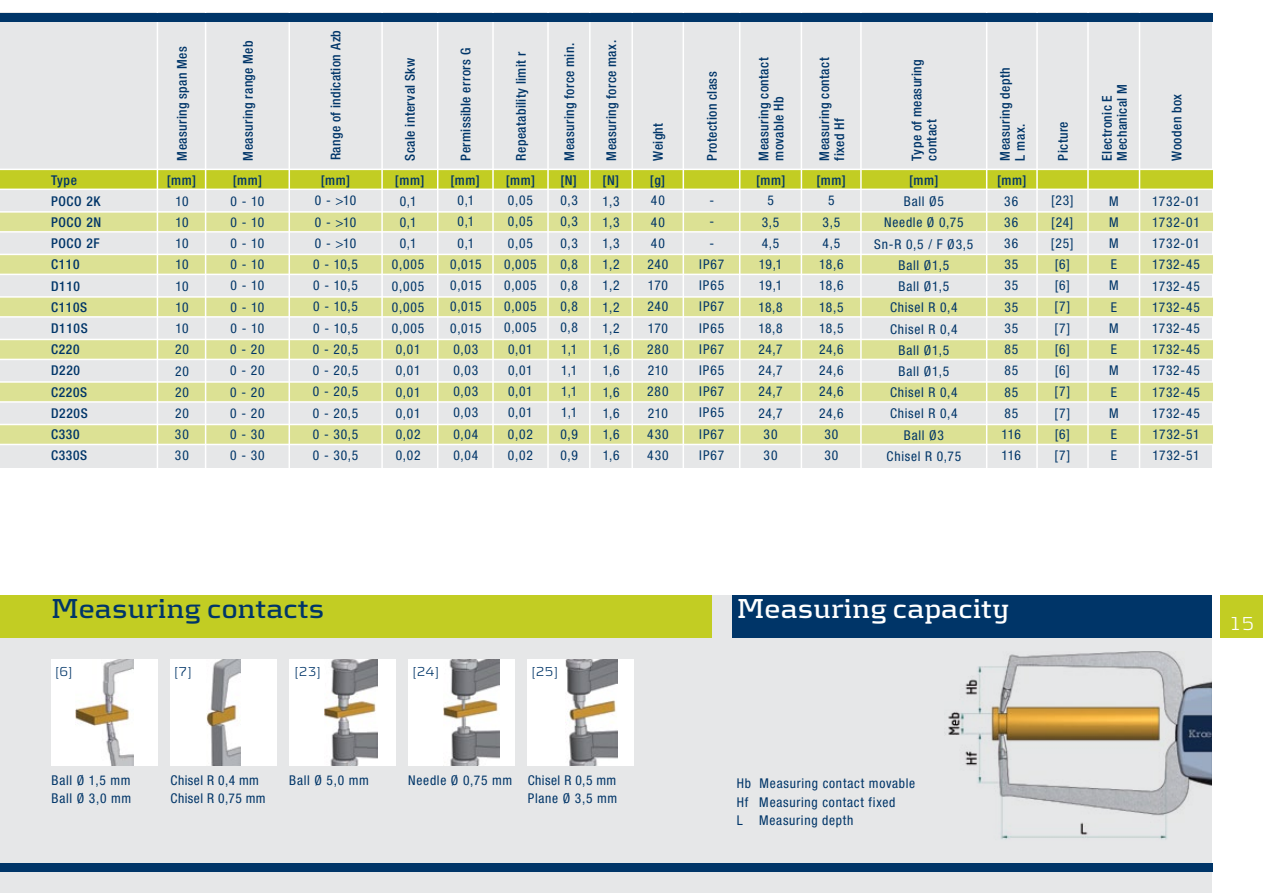
<style>
.page{position:relative;width:1263px;height:893px;background:#fff}
.page>*{position:absolute;margin:0;border:0;box-sizing:border-box;transform-origin:0 0}
.t1{font:700 28.5px "Kontrapunkt";color:#003568}
.t2{font:700 28.5px "Kontrapunkt";color:#fff}
.t3{font:300 19.5px "Kontrapunkt";color:#fff}
.t4{font:condensed 13.5px/21.1px "Helvetica Neue";letter-spacing:.055em;color:#003568}
.t5{font:500 condensed 13.5px/15px "Helvetica Neue";letter-spacing:.03em;color:#003568}
.t6{font:condensed 13.5px/21.1px "Helvetica Neue";letter-spacing:.035em;color:#003568;text-align:center}
.t7{font:condensed 13.5px/21.1px "Helvetica Neue";letter-spacing:.015em;color:#003568}
.t8{font:500 condensed 13.5px/21.1px "Helvetica Neue";letter-spacing:.05em;color:#003568}
.t9{font:condensed 13.5px/18.8px "Helvetica Neue";letter-spacing:.03em;color:#003568}
.t10{font:300 13.5px "Kontrapunkt";color:#003568}
</style>
<div class="page">
<div style="left:0;top:595px;width:1212px;height:298px;background:#e6e7e8"></div>
<div style="left:1221px;top:595px;width:42px;height:43px;background:#c2cd23"></div>
<div style="left:0;top:13px;width:1212px;height:455px;background:#e6e7e8"></div>
<svg style="left:0;top:169px;width:1213px;height:21px;background:#c9d33e"></svg>
<svg style="left:0;top:211px;width:1213px;height:22px;background:#e1e5a4"></svg>
<svg style="left:0;top:254px;width:1213px;height:21px;background:#e0e4a1"></svg>
<svg style="left:0;top:296px;width:1213px;height:22px;background:#e0e5a4"></svg>
<svg style="left:0;top:339px;width:1213px;height:21px;background:#e0e4a1"></svg>
<svg style="left:0;top:381px;width:1213px;height:22px;background:#e1e5a4"></svg>
<svg style="left:0;top:424px;width:1213px;height:21px;background:#e0e4a1"></svg>
<hr style="left:157px;top:0;width:1px;height:474px;background:#fff">
<hr style="left:205px;top:0;width:1px;height:474px;background:#fff">
<hr style="left:288px;top:0;width:2px;height:474px;background:#fff">
<hr style="left:381px;top:0;width:2px;height:474px;background:#fff">
<hr style="left:437px;top:0;width:1px;height:474px;background:#fff">
<hr style="left:492px;top:0;width:2px;height:474px;background:#fff">
<hr style="left:547px;top:0;width:2px;height:474px;background:#fff">
<hr style="left:589px;top:0;width:2px;height:474px;background:#fff">
<hr style="left:631px;top:0;width:2px;height:474px;background:#fff">
<hr style="left:682px;top:0;width:2px;height:474px;background:#fff">
<hr style="left:739px;top:0;width:1px;height:474px;background:#fff">
<hr style="left:801px;top:0;width:1px;height:474px;background:#fff">
<hr style="left:860px;top:0;width:2px;height:474px;background:#fff">
<hr style="left:1036px;top:0;width:2px;height:474px;background:#fff">
<hr style="left:1087px;top:0;width:2px;height:474px;background:#fff">
<hr style="left:1139px;top:0;width:1px;height:474px;background:#fff">
<hr style="left:986px;top:0;width:1px;height:474px;background:#fff">
<div style="left:0;top:13px;width:1212px;height:8px;background:#003568"></div>
<div style="left:732px;top:595px;width:480px;height:43px;background:#003568"></div>
<div style="left:0;top:595px;width:711px;height:43px;background:#c2cd23"></div>
<div style="left:528px;top:659px;width:106px;height:106px;background:#fff"></div>
<img style="left:565px;top:659px;width:53px;height:106px">
<div style="left:409px;top:659px;width:106px;height:106px;background:#fff"></div>
<img style="left:444px;top:659px;width:55px;height:106px">
<div style="left:290px;top:659px;width:106px;height:106px;background:#fff"></div>
<img style="left:325px;top:659px;width:53px;height:106px">
<div style="left:171px;top:659px;width:106px;height:106px;background:#fff"></div>
<img style="left:207px;top:659px;width:34px;height:106px">
<div style="left:51px;top:659px;width:107px;height:106px;background:#fff"></div>
<img style="left:76px;top:659px;width:58px;height:106px">
<img style="left:948px;top:651px;width:264px;height:189px">
<div style="left:0;top:863px;width:1212px;height:9px;background:#003568"></div>
<p class="t5" style="left:174px;top:161px;width:116px;rotate:-90deg">Measuring span Mes</p>
<p class="t5" style="left:240px;top:161px;width:122px;rotate:-90deg">Measuring range Meb</p>
<p class="t5" style="left:328px;top:160px;width:132px;rotate:-90deg">Range of indication Azb</p>
<p class="t5" style="left:402px;top:161px;width:104px;rotate:-90deg">Scale interval Skw</p>
<p class="t5" style="left:458px;top:161px;width:114px;rotate:-90deg">Permissible errors G</p>
<p class="t5" style="left:513px;top:161px;width:110px;rotate:-90deg">Repeatability limit r</p>
<p class="t5" style="left:562px;top:161px;width:119px;rotate:-90deg">Measuring force min.</p>
<p class="t5" style="left:604px;top:161px;width:122px;rotate:-90deg">Measuring force max.</p>
<p class="t5" style="left:650px;top:161px;width:39px;rotate:-90deg">Weight</p>
<p class="t5" style="left:704px;top:161px;width:90px;rotate:-90deg">Protection class</p>
<p class="t5" style="left:756px;top:161px;width:104px;rotate:-90deg">Measuring contact movable Hb</p>
<p class="t5" style="left:816px;top:161px;width:104px;rotate:-90deg">Measuring contact fixed Hf</p>
<p class="t5" style="left:909px;top:161px;width:103px;rotate:-90deg">Type of measuring contact</p>
<p class="t5" style="left:997px;top:161px;width:94px;rotate:-90deg">Measuring depth<br>L max.</p>
<p class="t5" style="left:51px;top:172px;width:27px">Type</p>
<p class="t5" style="left:167px;top:172px;width:31px">[mm]</p>
<p class="t5" style="left:233px;top:172px;width:31px">[mm]</p>
<p class="t5" style="left:321px;top:172px;width:31px">[mm]</p>
<p class="t5" style="left:395px;top:172px;width:31px">[mm]</p>
<p class="t5" style="left:450px;top:172px;width:31px">[mm]</p>
<p class="t5" style="left:506px;top:172px;width:31px">[mm]</p>
<p class="t5" style="left:560px;top:172px;width:18px">[N]</p>
<p class="t5" style="left:603px;top:172px;width:18px">[N]</p>
<p class="t5" style="left:650px;top:172px;width:17px">[g]</p>
<p class="t5" style="left:756px;top:172px;width:31px">[mm]</p>
<p class="t5" style="left:816px;top:172px;width:31px">[mm]</p>
<p class="t5" style="left:909px;top:172px;width:31px">[mm]</p>
<p class="t5" style="left:997px;top:172px;width:31px">[mm]</p>
<p class="t5" style="left:1055px;top:161px;width:41px;rotate:-90deg">Picture</p>
<p class="t5" style="left:1092px;top:161px;width:78px;rotate:-90deg">Electronic E<br>Mechanical M</p>
<p class="t5" style="left:1099px;top:161px;width:78px;rotate:-90deg">Electronic E<br>Mechanical M</p>
<p class="t5" style="left:1169px;top:161px;width:68px;rotate:-90deg">Wooden box</p>
<p class="t4" style="left:450px;top:190px;width:33px;text-align:center">0,1<br>0,1<br>0,1<br>0,015<br>0,015<br>0,015<br>0,015<br>0,03<br>0,03<br>0,03<br>0,03<br>0,04<br>0,04</p>
<p class="t4" style="left:504px;top:190px;width:34px">0,05<br>0,05<br>0,05<br>0,005<br>0,005<br>0,005<br>0,005<br>0,01<br>0,01<br>0,01<br>0,01<br>0,02<br>0,02</p>
<p class="t4" style="left:560px;top:190px;width:19px;text-align:justify">0,3<br>0,3<br>0,3<br>0,8<br>0,8<br>0,8<br>0,8<br>1,1<br>1,1<br>1,1<br>1,1<br>0,9<br>0,9</p>
<p class="t7" style="left:313px;top:190px;width:47px">0 - &gt;10<br>0 - &gt;10<br>0 - &gt;10<br>0 - 10,5<br>0 - 10,5<br>0 - 10,5<br>0 - 10,5<br>0 - 20,5<br>0 - 20,5<br>0 - 20,5<br>0 - 20,5<br>0 - 30,5<br>0 - 30,5</p>
<p class="t4" style="left:647px;top:190px;width:23px">40<br>40<br>40<br>240<br>170<br>240<br>170<br>280<br>210<br>280<br>210<br>430<br>430</p>
<p class="t4" style="left:699px;top:190px;width:27px;text-align:center">-<br>-<br>-<br>IP67<br>IP65<br>IP67<br>IP65<br>IP67<br>IP65<br>IP67<br>IP65<br>IP67<br>IP67</p>
<p class="t4" style="left:1152px;top:190px;width:49px;text-align:justify">1732-01<br>1732-01<br>1732-01<br>1732-45<br>1732-45<br>1732-45<br>1732-45<br>1732-45<br>1732-45<br>1732-45<br>1732-45<br>1732-51<br>1732-51</p>
<p class="t6" style="left:758px;top:190px;width:26px">5<br>3,5<br>4,5<br>19,1<br>19,1<br>18,8<br>18,8<br>24,7<br>24,7<br>24,7<br>24,7<br>30<br>30</p>
<p class="t6" style="left:819px;top:190px;width:26px">5<br>3,5<br>4,5<br>18,6<br>18,6<br>18,5<br>18,5<br>24,6<br>24,6<br>24,6<br>24,6<br>30<br>30</p>
<p class="t4" style="left:1051px;top:190px;width:24px">[23] [24] [25] [6] [6] [7] [7] [6] [6] [7] [7] [6] [7]</p>
<p class="t8" style="left:51px;top:190px;width:52px">POCO 2K<br>POCO 2N<br>POCO 2F<br>C110<br>D110<br>C110S<br>D110S<br>C220<br>D220<br>C220S<br>D220S<br>C330<br>C330S</p>
<p class="t4" style="left:230px;top:190px;width:36px;text-align:justify">0 - 10<br>0 - 10<br>0 - 10<br>0 - 10<br>0 - 10<br>0 - 10<br>0 - 10<br>0 - 20<br>0 - 20<br>0 - 20<br>0 - 20<br>0 - 30<br>0 - 30</p>
<p class="t4" style="left:392px;top:190px;width:34px;text-align:center">0,1<br>0,1<br>0,1<br>0,005<br>0,005<br>0,005<br>0,005<br>0,01<br>0,01<br>0,01<br>0,01<br>0,02<br>0,02</p>
<p class="t4" style="left:603px;top:190px;width:19px;text-align:justify">1,3<br>1,3<br>1,3<br>1,2<br>1,2<br>1,2<br>1,2<br>1,6<br>1,6<br>1,6<br>1,6<br>1,6<br>1,6</p>
<p class="t4" style="left:1109px;top:190px;width:11px">M<br>M<br>M<br>E<br>M<br>E<br>M<br>E<br>M<br>E<br>M<br>E<br>E</p>
<p class="t4" style="left:1001px;top:190px;width:21px">36<br>36<br>36<br>35<br>35<br>35<br>35<br>85<br>85<br>85<br>85<br>116<br>116</p>
<p class="t4" style="left:874px;top:191px;width:101px;text-align:center">Ball Ø5<br>Needle Ø 0,75<br>Sn-R 0,5 / F Ø3,5<br>Ball Ø1,5<br>Ball Ø1,5<br>Chisel R 0,4<br>Chisel R 0,4<br>Ball Ø1,5<br>Ball Ø1,5<br>Chisel R 0,4<br>Chisel R 0,4<br>Ball Ø3<br>Chisel R 0,75</p>
<p class="t4" style="left:175px;top:190px;width:15px;text-align:justify">10<br>10<br>10<br>10<br>10<br>10<br>10<br>20<br>20<br>20<br>20<br>30<br>30</p>
<h1 class="t1" style="left:51px;top:592px;width:275px">Measuring contacts</h1>
<h1 class="t2" style="left:737px;top:592px;width:274px">Measuring capacity</h1>
<p class="t10" style="left:55px;top:663px;width:18px">[6]</p>
<p class="t10" style="left:175px;top:663px;width:18px">[7]</p>
<p class="t10" style="left:295px;top:664px;width:27px">[23]</p>
<p class="t10" style="left:413px;top:664px;width:27px">[24]</p>
<p class="t10" style="left:532px;top:664px;width:27px">[25]</p>
<p class="t4" style="left:51px;top:770px;width:81px;line-height:18.8px">Ball Ø 1,5 mm<br>Ball Ø 3,0 mm</p>
<p class="t9" style="left:171px;top:770px;width:97px">Chisel R 0,4 mm<br>Chisel R 0,75 mm</p>
<p class="t4" style="left:289px;top:769px;width:81px">Ball Ø 5,0 mm</p>
<p class="t4" style="left:408px;top:770px;width:211px;line-height:18.8px;text-align:right">Needle Ø 0,75 mm Chisel R 0,5 mm<br>Plane Ø 3,5 mm</p>
<p class="t4" style="left:737px;top:774px;width:180px;line-height:18.8px">Hb Measuring contact movable<br>Hf Measuring contact fixed<br>L Measuring depth</p>
<h2 class="t3" style="left:1229px;top:612px;width:27px">15</h2>
</div>
